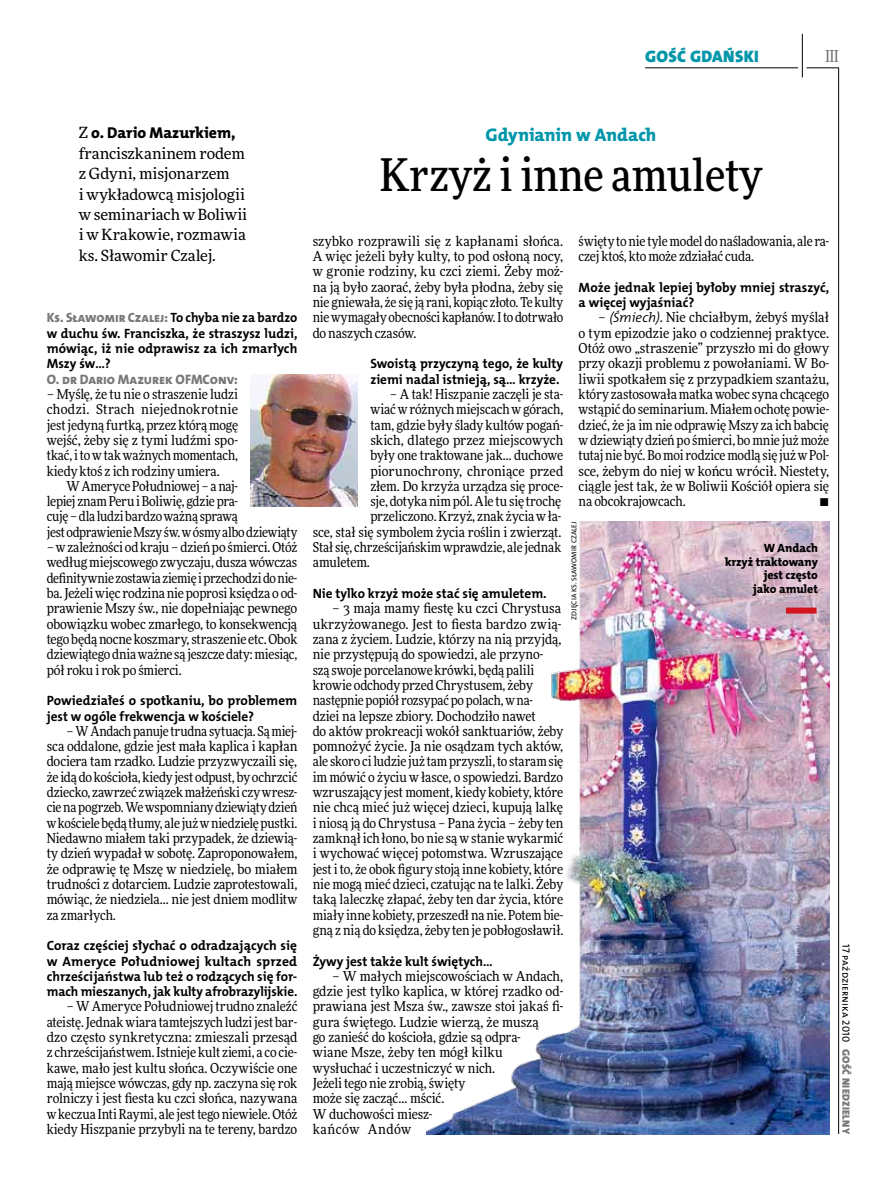
<style>
.page{position:relative;width:893px;height:1191px;background:#fff}
.page>*{position:absolute;margin:0;border:0;box-sizing:border-box;transform-origin:0 0}
.t1{font:500 45px "Freeday Narrow";color:#000}
.t2{font:18.3px "The Mix HP8 Ex Bld";letter-spacing:-.005em;color:#0096aa}
.t3{font:16.65px "The Mix HP9 Blk";letter-spacing:.02em;color:#0096aa}
.t4{font:500 16.5px "Freeday Narrow";color:#787779;scale:.9 1}
.t5{font:15.75px "The Mix HP8 Ex Bld";letter-spacing:-.005em;color:#000}
.t6{font:15.45px/20.4px "Freeday News";letter-spacing:-.01em;color:#000}
.t7{font:13.65px/15.3px "Freeday Narrow News";letter-spacing:-.005em;color:#000;text-align:justify}
.t8{font:13.65px "The Mix HP8 Ex Bld";letter-spacing:-.005em;color:#787779}
.t9{font:13.5px/15.3px "The Mix HP7 Bld";color:#000}
.t10{font:13.5px "The Mix HP8 Ex Bld";letter-spacing:-.005em;color:#787779;scale:.96 1}
.t11{font:12px/13.5px "The Mix HP8 Ex Bld";letter-spacing:-.005em;color:#000;text-align:right}
.t12{font:10.5px "The Mix HP5 Plain";letter-spacing:.015em;color:#000}
.t13{font:10.5px "The Mix HP9 Blk";letter-spacing:.025em;color:#787779}
.t14{font:7.2px "The Mix HP5 Plain";letter-spacing:.015em;color:#000}
.s1{font-family:"Freeday News";font-size:15.45px}
.s2{font-family:"The Mix HP7 Bld";color:#000}
.s3{font-family:"The Mix HP4 Se Lig IT"}
</style>
<div class="page">
<hr style="left:806px;top:68px;width:33px;height:1px;background:#000">
<hr style="left:645px;top:68px;width:153px;height:1px;background:#000">
<hr style="left:838px;top:68px;width:1px;height:1066px;background:#000">
<hr style="left:802px;top:34px;width:1px;height:43px;background:#000">
<img style="left:251px;top:374px;width:107px;height:132px">
<img style="left:427px;top:521px;width:402px;height:613px">
<div style="left:786px;top:607px;width:31px;height:6px;background:#d3151f"></div>
<p class="t3" style="left:645px;top:46px;width:115px">GOŚĆ GDAŃSKI</p>
<p class="t4" style="left:825px;top:46px;width:16px">III</p>
<p class="t5" style="left:79px;top:123px;width:158px"><span class="s1">Z</span> o. Dario Mazurkiem,</p>
<p class="t6" style="left:79px;top:143px;width:170px">franciszkaninem rodem z Gdyni, misjonarzem<br>i wykładowcą misjologii w seminariach w Boliwii i w Krakowie, rozmawia ks. Sławomir Czalej.</p>
<p class="t10" style="left:47px;top:309px;width:263px">Ks. Sławomir Czalej: <span class="s2">To chyba nie za bardzo</span></p>
<p class="t9" style="left:47px;top:326px;width:252px;text-align:justify">w duchu św. Franciszka, że straszysz ludzi, mówiąc, iż nie odprawisz za ich zmarłych Mszy św…?</p>
<p class="t8" style="left:47px;top:370px;width:193px">O. dr Dario Mazurek OFMConv:</p>
<p class="t7" style="left:47px;top:386px;width:193px">– Myślę, że tu nie o straszenie ludzi chodzi. Strach niejednokrotnie jest jedyną furtką, przez którą mogę wejść, żeby się z tymi ludźmi spo&shy;tkać, i to w tak ważnych momentach, kiedy ktoś z ich rodziny umiera.</p>
<p class="t7" style="left:47px;top:478px;width:252px;text-align:left;text-indent:20px">W Ameryce Południowej – a naj-<br>lepiej znam Peru i Boliwię, gdzie pra-<br>cuję – dla ludzi bardzo ważną sprawą<br>jest odprawienie Mszy św. w ósmy albo dziewiąty</p>
<p class="t7" style="left:47px;top:539px;width:252px">– w zależności od kraju – dzień po śmierci. Otóż według miejscowego zwyczaju, dusza wówczas definitywnie zostawia ziemię i przechodzi do nie&shy;ba. Jeżeli więc rodzina nie poprosi księdza o od&shy;prawienie Mszy św., nie dopełniając pewnego obowiązku wobec zmarłego, to konsekwencją tego będą nocne koszmary, straszenie etc. Obok dziewiątego dnia ważne są jeszcze daty: miesiąc, pół roku i rok po śmierci.</p>
<p class="t9" style="left:47px;top:693px;width:252px">Powiedziałeś o spotkaniu, bo problemem jest w ogóle frekwencja w kościele?</p>
<p class="t7" style="left:47px;top:723px;width:252px;text-indent:20px">– W Andach panuje trudna sytuacja. Są miej&shy;sca oddalone, gdzie jest mała kaplica i kapłan dociera tam rzadko. Ludzie przyzwyczaili się, że idą do kościoła, kiedy jest odpust, by ochrzcić dziecko, zawrzeć związek małżeński czy wresz&shy;cie na pogrzeb. We wspomniany dziewiąty dzień w kościele będą tłumy, ale już w niedzielę pustki.<br>Niedawno miałem taki przypadek, że dziewią&shy;ty dzień wypadał w sobotę. Zaproponowałem, że odprawię tę Mszę w niedzielę, bo miałem trudności z dotarciem. Ludzie zaprotestowali, mówiąc, że niedziela… nie jest dniem modlitw za zmarłych.</p>
<p class="t9" style="left:47px;top:938px;width:252px;text-align:justify">Coraz częściej słychać o odradzających się w Ameryce Południowej kultach sprzed chrześcijaństwa lub też o rodzących się for&shy;mach mieszanych, jak kulty afrobrazylijskie.</p>
<p class="t7" style="left:47px;top:998px;width:252px;text-indent:20px">– W Ameryce Południowej trudno znaleźć ateistę. Jednak wiara tamtejszych ludzi jest bar&shy;dzo często synkretyczna: zmieszali przesąd z chrześcijaństwem. Istnieje kult ziemi, a co cie&shy;kawe, mało jest kultu słońca. Oczywiście one mają miejsce wówczas, gdy np. zaczyna się rok rolniczy i jest fiesta ku czci słońca, nazywana w keczua Inti Raymi, ale jest tego niewiele. Otóż kiedy Hiszpanie przybyli na te tereny, bardzo</p>
<h2 class="t2" style="left:485px;top:123px;width:172px">Gdynianin w Andach</h2>
<h1 class="t1" style="left:380px;top:147px;width:384px">Krzyż i inne amulety</h1>
<p class="t7" style="left:313px;top:233px;width:252px">szybko rozprawili się z kapłanami słońca.<br>A więc jeżeli były kulty, to pod osłoną nocy, w gronie rodziny, ku czci ziemi. Żeby moż&shy;na ją było zaorać, żeby była płodna, żeby się nie gniewała, że się ją rani, kopiąc złoto. Te kulty nie wymagały obecności kapłanów. I to dotrwało do naszych czasów.</p>
<p class="t9" style="left:370px;top:356px;width:194px">Swoistą przyczyną tego, że kulty ziemi nadal istnieją, są… krzyże.</p>
<p class="t7" style="left:390px;top:386px;width:175px">– A tak! Hiszpanie zaczęli je sta-</p>
<p class="t7" style="left:370px;top:401px;width:194px">wiać w różnych miejscach w górach,</p>
<p class="t7" style="left:370px;top:417px;width:194px">tam, gdzie były ślady kultów pogań-</p>
<p class="t7" style="left:370px;top:432px;width:194px">skich, dlatego przez miejscowych</p>
<p class="t7" style="left:370px;top:447px;width:194px">były one traktowane jak… duchowe</p>
<p class="t7" style="left:370px;top:463px;width:194px">piorunochrony, chroniące przed</p>
<p class="t7" style="left:370px;top:478px;width:194px">złem. Do krzyża urządza się proce-</p>
<p class="t7" style="left:370px;top:493px;width:192px">sje, dotyka nim pól. Ale tu się trochę</p>
<p class="t7" style="left:370px;top:509px;width:192px">przeliczono. Krzyż, znak życia w ła-</p>
<p class="t7" style="left:313px;top:524px;width:250px">sce, stał się symbolem życia roślin i zwierząt.</p>
<p class="t7" style="left:313px;top:539px;width:250px">Stał się, chrześcijańskim wprawdzie, ale jednak</p>
<p class="t7" style="left:313px;top:555px;width:59px">amuletem.</p>
<p class="t9" style="left:313px;top:586px;width:235px">Nie tylko krzyż może stać się amuletem.</p>
<p class="t7" style="left:313px;top:600px;width:252px;text-align:left;text-indent:20px">– 3 maja mamy fiestę ku czci Chrystusa ukrzyżowanego. Jest to fiesta bardzo zwią&shy;zana z życiem. Ludzie, którzy na nią przyjdą, nie przystępują do spowiedzi, ale przyno&shy;szą swoje porcelanowe krówki, będą palili krowie odchody przed Chrystusem, żeby następnie popiół rozsypać po polach, w na-<br>dziei na lepsze zbiory. Dochodziło nawet<br>do aktów prokreacji wokół sanktuariów, żeby pomnożyć życie. Ja nie osądzam tych aktów, ale skoro ci ludzie już tam przyszli, to staram się im mówić o życiu w łasce, o spowiedzi. Bardzo wzruszający jest moment, kiedy kobiety, które nie chcą mieć już więcej dzieci, kupują lalkę i niosą ją do Chrystusa – Pana życia – żeby ten zamknął ich łono, bo nie są w stanie wykarmić i wychować więcej potomstwa. Wzruszające jest i to, że obok figury stoją inne kobiety, które nie mogą mieć dzieci, czatując na te lalki. Żeby taką laleczkę złapać, żeby ten dar życia, które miały inne kobiety, przeszedł na nie. Potem bie&shy;gną z nią do księdza, żeby ten je pobłogosławił.</p>
<p class="t9" style="left:313px;top:953px;width:175px">Żywy jest także kult świętych...</p>
<p class="t7" style="left:313px;top:968px;width:252px;text-align:left;text-indent:20px">– W małych miejscowościach w Andach, gdzie jest tylko kaplica, w której rzadko od&shy;prawiana jest Msza św., zawsze stoi jakaś fi&shy;gura świętego. Ludzie wierzą, że muszą<br>go zanieść do kościoła, gdzie są odpra-<br>wiane Msze, żeby ten mógł kilku wysłuchać i uczestniczyć w nich.<br>Jeżeli tego nie zrobią, święty<br>może się zacząć… mścić.<br>W duchowości miesz-<br>kańców Andów</p>
<p class="t7" style="left:579px;top:233px;width:252px">święty to nie tyle model do naśladowania, ale ra&shy;czej ktoś, kto może zdziałać cuda.</p>
<p class="t9" style="left:579px;top:280px;width:252px">Może jednak lepiej byłoby mniej straszyć, a więcej wyjaśniać?</p>
<p class="t7" style="left:579px;top:310px;width:252px;text-indent:20px">– <span class="s3">(Śmiech)</span>. Nie chciałbym, żebyś myślał o tym epizodzie jako o codziennej praktyce.<br>Otóż owo „straszenie” przyszło mi do głowy przy okazji problemu z powołaniami. W Bo&shy;liwii spotkałem się z przypadkiem szantażu, który zastosowała matka wobec syna chcącego wstąpić do seminarium. Miałem ochotę powie&shy;dzieć, że ja im nie odprawię Mszy za ich babcię w dziewiąty dzień po śmierci, bo mnie już może tutaj nie być. Bo moi rodzice modlą się już w Pol&shy;sce, żebym do niej w końcu wrócił. Niestety, ciągle jest tak, że w Boliwii Kościół opiera się na obcokrajowcach.</p>
<p class="t7" style="left:820px;top:493px;width:11px">•</p>
<p class="t14" style="left:569px;top:619px;width:100px;rotate:-90deg">zdjęcia ks. Sławomir Czalej</p>
<p class="t11" style="left:725px;top:541px;width:94px">W Andach<br>krzyż traktowany jest często<br>jako amulet</p>
<p class="t12" style="left:853px;top:944px;width:99px;rotate:90deg">17 października 2010</p>
<p class="t13" style="left:853px;top:1049px;width:86px;rotate:90deg">GOŚĆ NIEDZIELNY</p>
</div>
